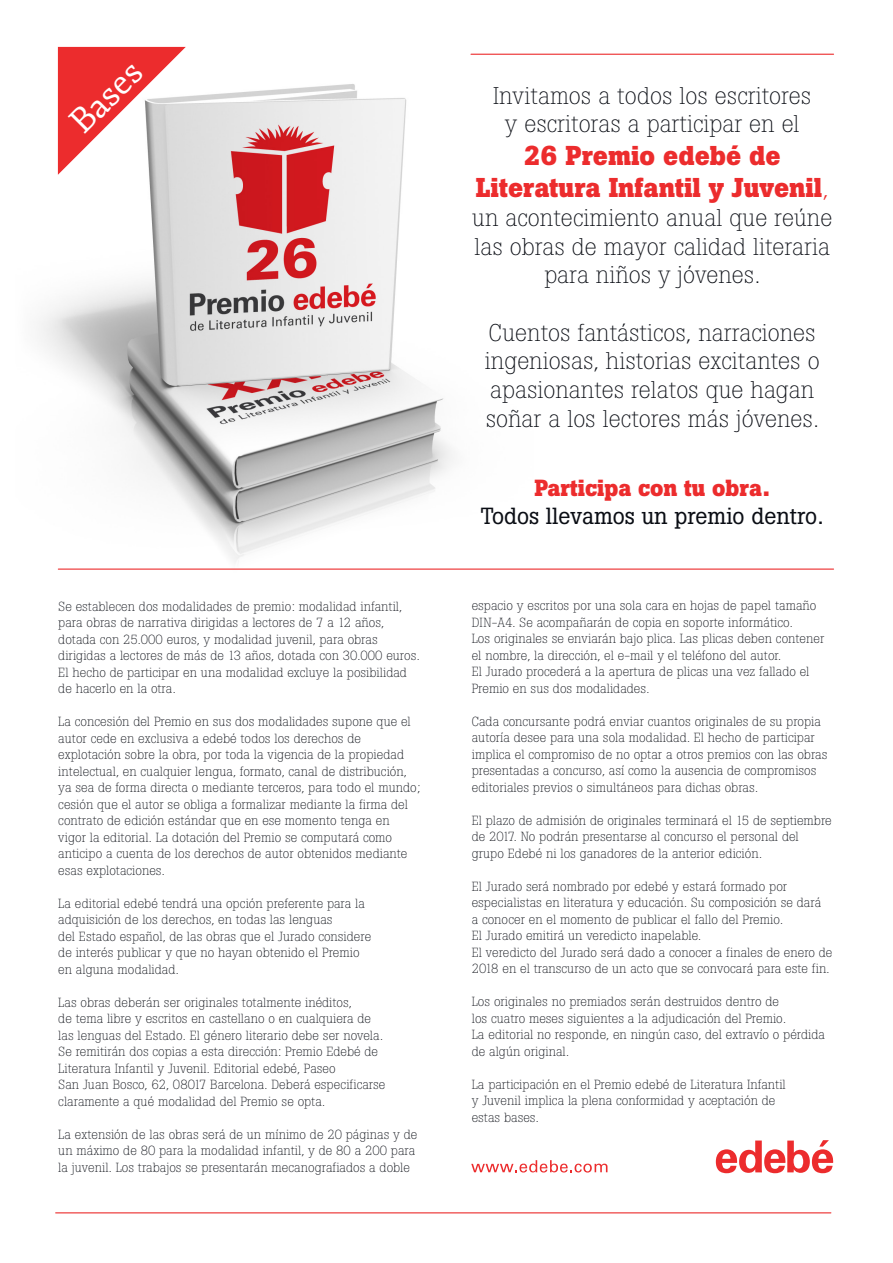
<style>
.page{position:relative;width:893px;height:1263px;background:#fff}
.page>*{position:absolute;margin:0;border:0;box-sizing:border-box;transform-origin:0 0}
.t1{font:34.5px "Fjord One";color:#fff}
.t2{font:700 27px/32.4px "Boton";color:#ec2c2d;text-align:center}
.t3{font:300 23.85px/28.7px "Boton";color:#0a0d14;text-align:center}
.t4{font:23.1px "Boton";color:#0a0d14}
.t5{font:700 23.1px "Boton";color:#ec2c2d}
.t6{font:300 13.05px/16.5px "Boton";color:#0a0d14}
.s1{font-weight:300}
</style>
<div class="page">
<svg style="left:716px;top:1140px;width:117px;height:33px"></svg>
<img style="left:38px;top:57px;width:416px;height:513px">
<svg style="left:471px;top:1160px;width:136px;height:12px"></svg>
<svg style="left:58px;top:47px;width:128px;height:128px"></svg>
<hr style="left:471px;top:54px;width:362px;height:1px;background:#ec2c2d">
<hr style="left:58px;top:568px;width:775px;height:2px;background:#ec2c2d">
<hr style="left:56px;top:1212px;width:775px;height:1px;background:#ec2c2d">
<h1 class="t1" style="left:61px;top:112px;width:88px;rotate:-45deg">Bases</h1>
<p class="t6" style="left:58px;top:598px;width:363px">Se establecen dos modalidades de premio: modalidad infantil, para obras de narrativa dirigidas a lectores de 7 a 12 años, dotada con 25.000 euros, y modalidad juvenil, para obras dirigidas a lectores de más de 13 años, dotada con 30.000 euros.<br>El hecho de participar en una modalidad excluye la posibilidad de hacerlo en la otra.</p>
<p class="t6" style="left:58px;top:713px;width:363px">La concesión del Premio en sus dos modalidades supone que el autor cede en exclusiva a edebé todos los derechos de explotación sobre la obra, por toda la vigencia de la propiedad intelectual, en cualquier lengua, formato, canal de distribución, ya sea de forma directa o mediante terceros, para todo el mundo; cesión que el autor se obliga a formalizar mediante la firma del contrato de edición estándar que en ese momento tenga en vigor la editorial. La dotación del Premio se computará como anticipo a cuenta de los derechos de autor obtenidos mediante esas explotaciones.</p>
<p class="t6" style="left:58px;top:895px;width:314px">La editorial edebé tendrá una opción preferente para la adquisición de los derechos, en todas las lenguas<br>del Estado español, de las obras que el Jurado considere de interés publicar y que no hayan obtenido el Premio en alguna modalidad.</p>
<p class="t6" style="left:58px;top:994px;width:329px">Las obras deberán ser originales totalmente inéditos,<br>de tema libre y escritos en castellano o en cualquiera de las lenguas del Estado. El género literario debe ser novela.<br>Se remitirán dos copias a esta dirección: Premio Edebé de Literatura Infantil y Juvenil. Editorial edebé, Paseo<br>San Juan Bosco, 62, 08017 Barcelona. Deberá especificarse claramente a qué modalidad del Premio se opta.</p>
<p class="t6" style="left:58px;top:1126px;width:361px">La extensión de las obras será de un mínimo de 20 páginas y de un máximo de 80 para la modalidad infantil, y de 80 a 200 para la juvenil. Los trabajos se presentarán mecanografiados a doble</p>
<h3 class="t3" style="left:493px;top:81px;width:320px">Invitamos a todos los escritores y escritoras a participar en el</h3>
<h2 class="t2" style="left:476px;top:139px;width:354px">26 Premio edebé de<br>Literatura Infantil y Juvenil<span class="s1">,</span></h2>
<h3 class="t3" style="left:472px;top:203px;width:362px">un acontecimiento anual que reúne las obras de mayor calidad literaria para niños y jóvenes.</h3>
<h3 class="t3" style="left:485px;top:318px;width:336px;text-align:left">Cuentos fantásticos, narraciones ingeniosas, historias excitantes o apasionantes relatos que hagan soñar a los lectores más jóvenes.</h3>
<h3 class="t5" style="left:535px;top:474px;width:237px">Participa con tu obra.</h3>
<h3 class="t4" style="left:481px;top:502px;width:344px">Todos llevamos un premio dentro.</h3>
<p class="t6" style="left:472px;top:598px;width:354px">espacio y escritos por una sola cara en hojas de papel tamaño DIN-A4. Se acompañarán de copia en soporte informático.<br>Los originales se enviarán bajo plica. Las plicas deben contener el nombre, la dirección, el e-mail y el teléfono del autor.<br>El Jurado procederá a la apertura de plicas una vez fallado el Premio en sus dos modalidades.</p>
<p class="t6" style="left:472px;top:713px;width:357px">Cada concursante podrá enviar cuantos originales de su propia autoría desee para una sola modalidad. El hecho de participar implica el compromiso de no optar a otros premios con las obras presentadas a concurso, así como la ausencia de compromisos editoriales previos o simultáneos para dichas obras.</p>
<p class="t6" style="left:472px;top:812px;width:362px">El plazo de admisión de originales terminará el 15 de septiembre de 2017. No podrán presentarse al concurso el personal del grupo Edebé ni los ganadores de la anterior edición.</p>
<p class="t6" style="left:472px;top:878px;width:362px">El Jurado será nombrado por edebé y estará formado por especialistas en literatura y educación. Su composición se dará<br>a conocer en el momento de publicar el fallo del Premio.<br>El Jurado emitirá un veredicto inapelable.<br>El veredicto del Jurado será dado a conocer a finales de enero de 2018 en el transcurso de un acto que se convocará para este fin.</p>
<p class="t6" style="left:472px;top:994px;width:355px">Los originales no premiados serán destruidos dentro de<br>los cuatro meses siguientes a la adjudicación del Premio.<br>La editorial no responde, en ningún caso, del extravío o pérdida de algún original.</p>
<p class="t6" style="left:472px;top:1076px;width:316px">La participación en el Premio edebé de Literatura Infantil y Juvenil implica la plena conformidad y aceptación de estas bases.</p>
</div>
